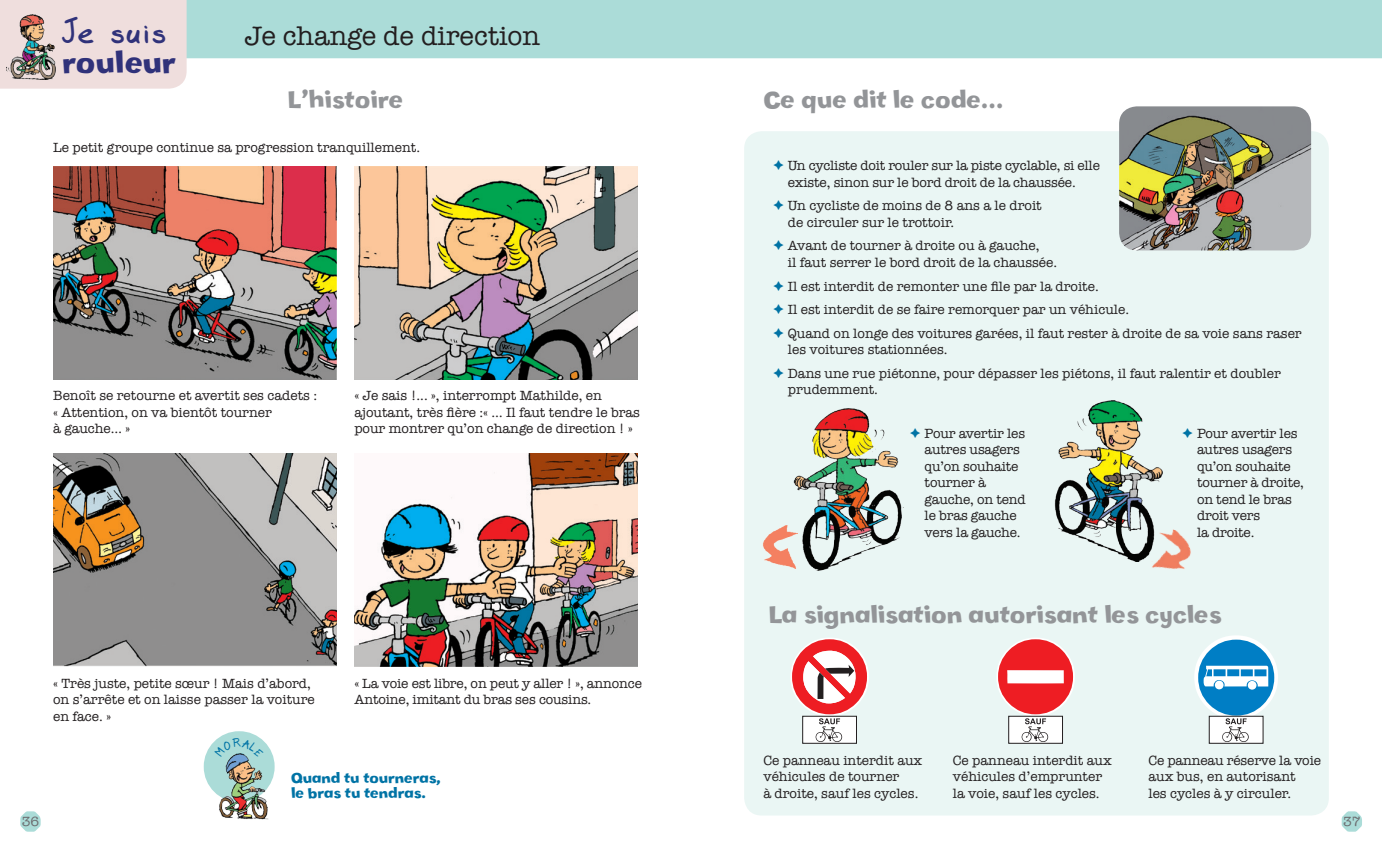
<style>
.page{position:relative;width:1382px;height:851px;background:#fff}
.page>*{position:absolute;margin:0;border:0;box-sizing:border-box;transform-origin:0 0}
.t1{font:37.5px "Marker SD";color:#30327a}
.t2{font:31.25px "Bob Eddie Bounce";color:#30327a}
.t3{font:27.5px "Am Typewriter Md ITC";color:#231f20}
.t4{font:25px "Bob Eddie Bounce";color:#939598}
.t5{font:15px/15px "Bob Eddie Bounce";color:#0073a5}
.t6{font:13.75px/16.5px "Am Typewriter Md ITC";color:#231f20}
.t7{font:13.75px "Am Typewriter Md ITC";color:#6c6d70}
.s1{color:#0073a5}
</style>
<div class="page">
<div style="left:187px;top:0;width:1195px;height:58px;background:#abdcd8"></div>
<div style="left:0;top:0;width:187px;height:89px;background:#efdedd"></div>
<svg style="left:20px;top:811px;width:21px;height:20px"></svg>
<svg style="left:1342px;top:811px;width:20px;height:20px"></svg>
<img style="left:7px;top:15px;width:49px;height:64px">
<div style="left:744px;top:131px;width:585px;height:684px;background:#eaf6f4;border-radius:18px"></div>
<img style="left:354px;top:167px;width:284px;height:212px">
<img style="left:53px;top:167px;width:284px;height:212px">
<img style="left:53px;top:453px;width:284px;height:213px">
<img style="left:354px;top:453px;width:284px;height:213px">
<img style="left:793px;top:408px;width:109px;height:162px">
<img style="left:1054px;top:400px;width:109px;height:161px">
<img style="left:1119px;top:106px;width:192px;height:144px">
<img style="left:763px;top:523px;width:34px;height:45px">
<img style="left:1138px;top:527px;width:53px;height:42px">
<svg style="left:1194px;top:635px;width:84px;height:108px"></svg>
<div style="left:1209px;top:716px;width:54px;height:27px;border:1px solid #231f20"></div>
<svg style="left:790px;top:638px;width:79px;height:105px"></svg>
<div style="left:803px;top:716px;width:53px;height:27px;border:1px solid #231f20"></div>
<svg style="left:996px;top:638px;width:79px;height:105px"></svg>
<div style="left:1009px;top:716px;width:54px;height:27px;border:1px solid #231f20"></div>
<div style="left:204px;top:731px;width:71px;height:71px;border:31px solid #abdcd8;border-radius:50%"></div>
<img style="left:212px;top:753px;width:59px;height:67px">
<svg style="left:215px;top:738px;width:49px;height:19px"></svg>
<h1 class="t1" style="left:62px;top:5px;width:107px">Je suis</h1>
<h2 class="t2" style="left:62px;top:45px;width:115px">rouleur</h2>
<h3 class="t3" style="left:245px;top:20px;width:297px">Je change de direction</h3>
<h3 class="t4" style="left:288px;top:85px;width:117px">L’histoire</h3>
<h3 class="t4" style="left:764px;top:85px;width:241px">Ce que dit le code…</h3>
<p class="t6" style="left:53px;top:139px;width:368px">Le petit groupe continue sa progression tranquillement.</p>
<p class="t6" style="left:53px;top:387px;width:266px">Benoît se retourne et avertit ses cadets : « Attention, on va bientôt tourner<br>à gauche… »</p>
<p class="t6" style="left:354px;top:387px;width:287px">« Je sais !... », interrompt Mathilde, en ajoutant, très fière :« … Il faut tendre le bras pour montrer qu’on change de direction ! »</p>
<p class="t6" style="left:53px;top:674px;width:263px">« Très juste, petite sœur ! Mais d’abord, on s’arrête et on laisse passer la voiture en face. »</p>
<p class="t6" style="left:354px;top:674px;width:289px">« La voie est libre, on peut y aller ! », annonce<br>Antoine, imitant du bras ses cousins.</p>
<p class="t5" style="left:291px;top:770px;width:151px">Quand tu tourneras, le bras tu tendras.</p>
<p class="t6" style="left:788px;top:157px;width:314px;text-indent:-15px"><span class="s1">➔</span> Un cycliste doit rouler sur la piste cyclable, si elle existe, sinon sur le bord droit de la chaussée.</p>
<p class="t6" style="left:788px;top:197px;width:255px;text-indent:-15px"><span class="s1">➔</span> Un cycliste de moins de 8 ans a le droit de circuler sur le trottoir.</p>
<p class="t6" style="left:788px;top:237px;width:271px;text-indent:-15px"><span class="s1">➔</span> Avant de tourner à droite ou à gauche,<br>il faut serrer le bord droit de la chaussée.</p>
<p class="t6" style="left:772px;top:278px;width:328px"><span class="s1">➔</span> Il est interdit de remonter une file par la droite.</p>
<p class="t6" style="left:772px;top:301px;width:358px"><span class="s1">➔</span> Il est interdit de se faire remorquer par un véhicule.</p>
<p class="t6" style="left:788px;top:325px;width:515px;text-indent:-15px"><span class="s1">➔</span> Quand on longe des voitures garées, il faut rester à droite de sa voie sans raser les voitures stationnées.</p>
<p class="t6" style="left:788px;top:365px;width:494px;text-indent:-15px"><span class="s1">➔</span> Dans une rue piétonne, pour dépasser les piétons, il faut ralentir et doubler prudemment.</p>
<p class="t6" style="left:925px;top:425px;width:103px;text-indent:-15px"><span class="s1">➔</span> Pour avertir les autres usagers qu’on souhaite tourner à gauche, on tend le bras gauche vers la gauche.</p>
<p class="t6" style="left:1197px;top:425px;width:108px;text-indent:-15px"><span class="s1">➔</span> Pour avertir les autres usagers qu’on souhaite tourner à droite, on tend le bras droit vers<br>la droite.</p>
<h3 class="t4" style="left:769px;top:599px;width:454px">La signalisation autorisant les cycles</h3>
<p class="t6" style="left:763px;top:751px;width:160px">Ce panneau interdit aux véhicules de tourner<br>à droite, sauf les cycles.</p>
<p class="t6" style="left:953px;top:752px;width:160px">Ce panneau interdit aux véhicules d’emprunter la voie, sauf les cycles.</p>
<p class="t6" style="left:1148px;top:751px;width:174px">Ce panneau réserve la voie aux bus, en autorisant<br>les cycles à y circuler.</p>
<p class="t7" style="left:22px;top:813px;width:19px">36</p>
<p class="t7" style="left:1343px;top:813px;width:19px">37</p>
</div>
